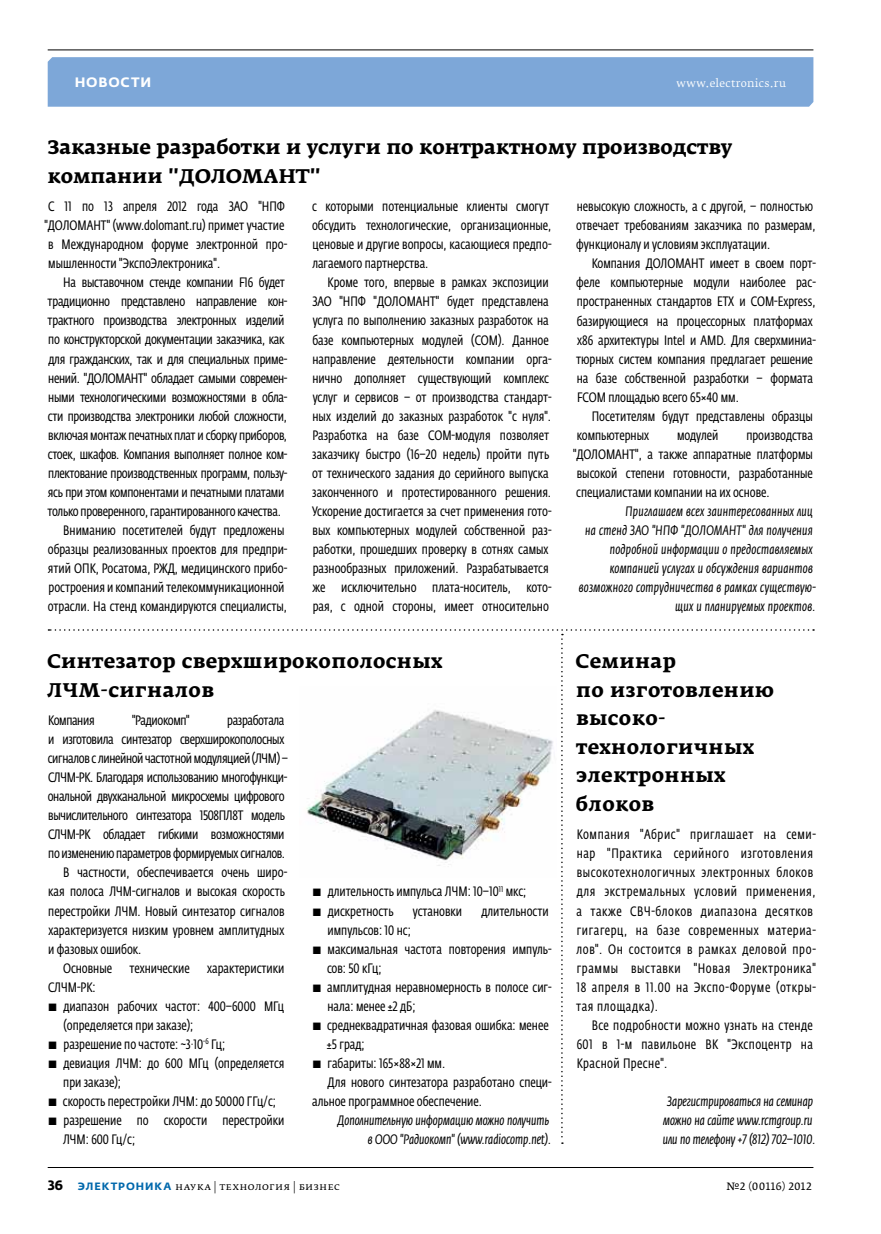
<style>
.page{position:relative;width:881px;height:1234px;background:#fff}
.page>*{position:absolute;margin:0;border:0;box-sizing:border-box;transform-origin:0 0}
.t1{font:700 19.5px/28.5px "Fedra Serif A Pro";letter-spacing:.02em;color:#000}
.t2{font:700 19.5px/28.5px "Fedra Serif A Pro";color:#000}
.t3{font:13.5px/19px "Fedra Sans Cond Pro";color:#000}
.t4{font:13.5px "Fedra Sans Cond Pro";letter-spacing:-.02em;color:#000}
.t5{font:13.5px/19px "Fedra Sans Cond Pro";letter-spacing:.045em;color:#000}
.t6{font:13.5px "Fedra Sans Cond Pro";letter-spacing:-.025em;color:#000}
.t7{font:italic 13.5px/19px "Fedra Sans Cond Pro";letter-spacing:.02em;color:#000;text-align:right}
.t8{font:italic 13.5px/19px "Fedra Sans Cond Pro";color:#000;text-align:right}
.t9{font:700 13.5px "Fedra Sans Alt Pro";letter-spacing:.06em;color:#fff}
.t10{font:10.5px "Fedra Serif B Pro";letter-spacing:.02em;color:#000}
.t11{font:10.5px "Fedra Serif B Pro";letter-spacing:.03em;color:#fff}
.t12{font:10.5px "Fedra Serif A Pro";letter-spacing:.03em;color:#000}
.s1{font-family:"Fedra Sans Pro"}
.s2{font-family:"Fedra Sans Pro";font-weight:700;font-size:13.5px}
.s3{font-family:"Fedra Sans Alt Pro";font-weight:700;color:#0068ac}
</style>
<div class="page">
<div style="left:48px;top:57px;width:765px;height:50px;background:#7da7d8"></div>
<hr style="left:48px;top:49px;width:765px;height:1px;background:#000">
<hr style="left:48px;top:1166px;width:765px;height:1px;background:#000">
<img style="left:306px;top:710px;width:247px;height:156px">
<p class="t9" style="left:75px;top:74px;width:78px">НОВОСТИ</p>
<p class="t11" style="left:676px;top:77px;width:111px">www.electronics.ru</p>
<h1 class="t2" style="left:47px;top:133px;width:686px">Заказные разработки и услуги по контрактному производству компании "ДОЛОМАНТ"</h1>
<p class="t3" style="left:44px;top:197px;width:244px">С 11 по 13 апреля 2012 года ЗАО "НПФ "ДОЛОМАНТ" (www.dolomant.ru) примет участие в Международном форуме электронной про&shy;мышленности "ЭкспоЭлектроника".</p>
<p class="t4" style="left:63px;top:274px;width:223px">На выставочном стенде компании F16 будет</p>
<p class="t4" style="left:48px;top:293px;width:241px">традиционно представлено направление кон-</p>
<p class="t4" style="left:48px;top:312px;width:238px">трактного производства электронных изделий</p>
<p class="t4" style="left:48px;top:331px;width:237px">по конструкторской документации заказчика, как</p>
<p class="t4" style="left:48px;top:351px;width:240px">для гражданских, так и для специальных приме-</p>
<p class="t4" style="left:48px;top:370px;width:240px">нений. "ДОЛОМАНТ" обладает самыми современ-</p>
<p class="t4" style="left:48px;top:389px;width:240px">ными технологическими возможностями в обла-</p>
<p class="t4" style="left:48px;top:408px;width:240px">сти производства электроники любой сложности,</p>
<p class="t4" style="left:48px;top:427px;width:240px">включая монтаж печатных плат и сборку приборов,</p>
<p class="t4" style="left:48px;top:446px;width:241px">стоек, шкафов. Компания выполняет полное ком-</p>
<p class="t4" style="left:48px;top:465px;width:240px">плектование производственных программ, пользу-</p>
<p class="t4" style="left:48px;top:484px;width:238px">ясь при этом компонентами и печатными платами</p>
<p class="t4" style="left:48px;top:503px;width:234px">только проверенного, гарантированного качества.</p>
<p class="t3" style="left:63px;top:520px;width:222px">Вниманию посетителей будут предложены</p>
<p class="t3" style="left:48px;top:539px;width:241px">образцы реализованных проектов для предпри-</p>
<p class="t3" style="left:48px;top:559px;width:241px">ятий ОПК, Росатома, РЖД, медицинского прибо-</p>
<p class="t3" style="left:48px;top:578px;width:237px">ростроения и компаний телекоммуникационной</p>
<p class="t3" style="left:48px;top:597px;width:240px">отрасли. На стенд командируются специалисты,</p>
<p class="t3" style="left:576px;top:197px;width:240px">невысокую сложность, а с другой, – полностью отвечает требованиям заказчика по размерам, функционалу и условиям эксплуатации.</p>
<p class="t3" style="left:576px;top:254px;width:241px;text-indent:16px">Компания ДОЛОМАНТ имеет в своем порт&shy;феле компьютерные модули наиболее рас&shy;пространенных стандартов ETX и COM-Express, базирующиеся на процессорных платформах x86 архитектуры Intel и АМD. Для сверхминиа&shy;тюрных систем компания предлагает решение на базе собственной разработки – формата FCOM площадью всего 65×40 мм.</p>
<p class="t3" style="left:576px;top:406px;width:237px;text-indent:15px">Посетителям будут представлены образцы компьютерных</p>
<p class="t3" style="left:312px;top:197px;width:241px">с которыми потенциальные клиенты смогут обсудить технологические, организационные, ценовые и другие вопросы, касающиеся предпо&shy;лагаемого партнерства.</p>
<p class="t3" style="left:312px;top:273px;width:241px;text-indent:16px">Кроме того, впервые в рамках экспозиции ЗАО "НПФ "ДОЛОМАНТ" будет представлена услуга по выполнению заказных разработок на базе компьютерных модулей (COM). Данное направление деятельности компании орга&shy;нично дополняет существующий комплекс услуг и сервисов – от производства стандарт&shy;ных изделий до заказных разработок "с нуля".<br>Разработка на базе СОМ-модуля позволяет заказчику быстро (16–20 недель) пройти путь от технического задания до серийного выпуска законченного и протестированного решения.<br>Ускорение достигается за счет применения гото&shy;вых компьютерных модулей собственной раз&shy;работки, прошедших проверку в сотнях самых разнообразных приложений. Разрабатывается же исключительно плата-носитель, кото&shy;рая, с одной стороны, имеет относительно</p>
<p class="t3" style="left:676px;top:425px;width:43px">модулей</p>
<p class="t3" style="left:572px;top:425px;width:241px;text-align:justify;text-indent:173px">производства "ДОЛОМАНТ", а также аппаратные платформы высокой степени готовности, разработанные специалистами компании на их основе.</p>
<p class="t7" style="left:578px;top:501px;width:238px">Приглашаем всех заинтересованных лиц<br>на стенд ЗАО "НПФ "ДОЛОМАНТ" для получения подробной информации о предоставляемых компанией услугах и обсуждения вариантов возможного сотрудничества в рамках существую&shy;щих и планируемых проектов.</p>
<h1 class="t1" style="left:47px;top:646px;width:397px">Синтезатор сверхширокополосных<br>ЛЧМ-сигналов</h1>
<p class="t6" style="left:48px;top:712px;width:48px">Компания</p>
<p class="t6" style="left:132px;top:712px;width:59px">"Радиокомп"</p>
<p class="t6" style="left:227px;top:712px;width:59px">разработала</p>
<p class="t6" style="left:48px;top:731px;width:237px">и изготовила синтезатор сверхширокополосных</p>
<p class="t6" style="left:48px;top:750px;width:242px">сигналов с линейной частотной модуляцией (ЛЧМ) –</p>
<p class="t6" style="left:48px;top:769px;width:241px">СЛЧМ-РК. Благодаря использованию многофункци-</p>
<p class="t6" style="left:48px;top:788px;width:238px">ональной двухканальной микросхемы цифрового</p>
<p class="t6" style="left:48px;top:807px;width:238px">вычислительного синтезатора 1508ПЛ8Т модель</p>
<p class="t6" style="left:48px;top:826px;width:238px">СЛЧМ-РК обладает гибкими возможностями</p>
<p class="t6" style="left:48px;top:845px;width:238px">по изменению параметров формируемых сигналов.</p>
<p class="t3" style="left:63px;top:863px;width:225px">В частности, обеспечивается очень широ-</p>
<p class="t3" style="left:48px;top:882px;width:238px">кая полоса ЛЧМ-сигналов и высокая скорость</p>
<p class="t3" style="left:48px;top:901px;width:238px">перестройки ЛЧМ. Новый синтезатор сигналов</p>
<p class="t3" style="left:48px;top:920px;width:237px">характеризуется низким уровнем амплитудных</p>
<p class="t3" style="left:48px;top:939px;width:95px">и фазовых ошибок.</p>
<p class="t3" style="left:63px;top:958px;width:51px">Основные</p>
<p class="t3" style="left:130px;top:958px;width:62px">технические</p>
<p class="t3" style="left:207px;top:958px;width:79px">характеристики</p>
<p class="t3" style="left:48px;top:977px;width:49px">СЛЧМ-РК:</p>
<p class="t3" style="left:63px;top:996px;width:222px;text-indent:-16px"><span class="s1">▪</span> диапазон рабочих частот: 400–6000 МГц (определяется при заказе);</p>
<p class="t3" style="left:48px;top:1034px;width:179px"><span class="s1">▪</span> разрешение по частоте: ~3·10<sup>-6</sup> Гц;</p>
<p class="t3" style="left:63px;top:1053px;width:222px;text-indent:-16px"><span class="s1">▪</span> девиация ЛЧМ: до 600 МГц (определяется при заказе);</p>
<p class="t3" style="left:48px;top:1091px;width:230px"><span class="s1">▪</span> скорость перестройки ЛЧМ: до 50000 ГГц/с;</p>
<p class="t3" style="left:63px;top:1110px;width:223px;text-indent:-15px"><span class="s1">▪</span> разрешение по скорости перестройки<br>ЛЧМ: 600 Гц/с;</p>
<p class="t3" style="left:312px;top:882px;width:216px"><span class="s1">▪</span> длительность импульса ЛЧМ: 10–10<sup>11</sup> мкс;</p>
<p class="t3" style="left:312px;top:901px;width:83px"><span class="s1">▪</span> дискретность</p>
<p class="t3" style="left:412px;top:901px;width:51px">установки</p>
<p class="t3" style="left:481px;top:901px;width:69px">длительности</p>
<p class="t3" style="left:327px;top:920px;width:85px">импульсов: 10 нс;</p>
<p class="t3" style="left:327px;top:939px;width:226px;text-indent:-15px"><span class="s1">▪</span> максимальная частота повторения импуль&shy;сов: 50 кГц;</p>
<p class="t3" style="left:327px;top:977px;width:225px;text-indent:-16px"><span class="s1">▪</span> амплитудная неравномерность в полосе сиг&shy;нала: менее ±2 дБ;</p>
<p class="t3" style="left:327px;top:1015px;width:223px;text-indent:-15px"><span class="s1">▪</span> среднеквадратичная фазовая ошибка: менее ±5 град;</p>
<p class="t3" style="left:312px;top:1053px;width:135px"><span class="s1">▪</span> габариты: 165×88×21 мм.</p>
<p class="t3" style="left:327px;top:1072px;width:225px">Для нового синтезатора разработано специ-</p>
<p class="t3" style="left:312px;top:1091px;width:171px">альное программное обеспечение.</p>
<p class="t8" style="left:337px;top:1110px;width:215px">Дополнительную информацию можно получить в ООО "Радиокомп" (www.radiocomp.net).</p>
<h1 class="t1" style="left:575px;top:646px;width:200px">Семинар<br>по изготовлению высоко&shy;технологичных электронных блоков</h1>
<p class="t5" style="left:576px;top:825px;width:241px">Компания "Абрис" приглашает на семи&shy;нар "Практика серийного изготовления высокотехнологичных электронных блоков для экстремальных условий применения, а также СВЧ-блоков диапазона десятков гигагерц, на базе современных материа&shy;лов". Он состоится в рамках деловой про&shy;граммы выставки "Новая Электроника" 18 апреля в 11.00 на Экспо-Форуме (откры&shy;тая площадка).</p>
<p class="t3" style="left:576px;top:1015px;width:238px;text-align:justify;text-indent:15px">Все подробности можно узнать на стенде 601 в 1-м павильоне ВК "Экспоцентр на Красной Пресне".</p>
<p class="t8" style="left:662px;top:1091px;width:154px;text-align:center">Зарегистрироваться на семинар можно на сайте www.rcmgroup.ru или по телефону +7 (812) 702–1010.</p>
<p class="t10" style="left:48px;top:1179px;width:294px"><span class="s2">36</span> <span class="s3">ЭЛЕКТРОНИКА</span> наука | технология | бизнес</p>
<p class="t12" style="left:726px;top:1179px;width:86px">№2 (00116) 2012</p>
</div>
